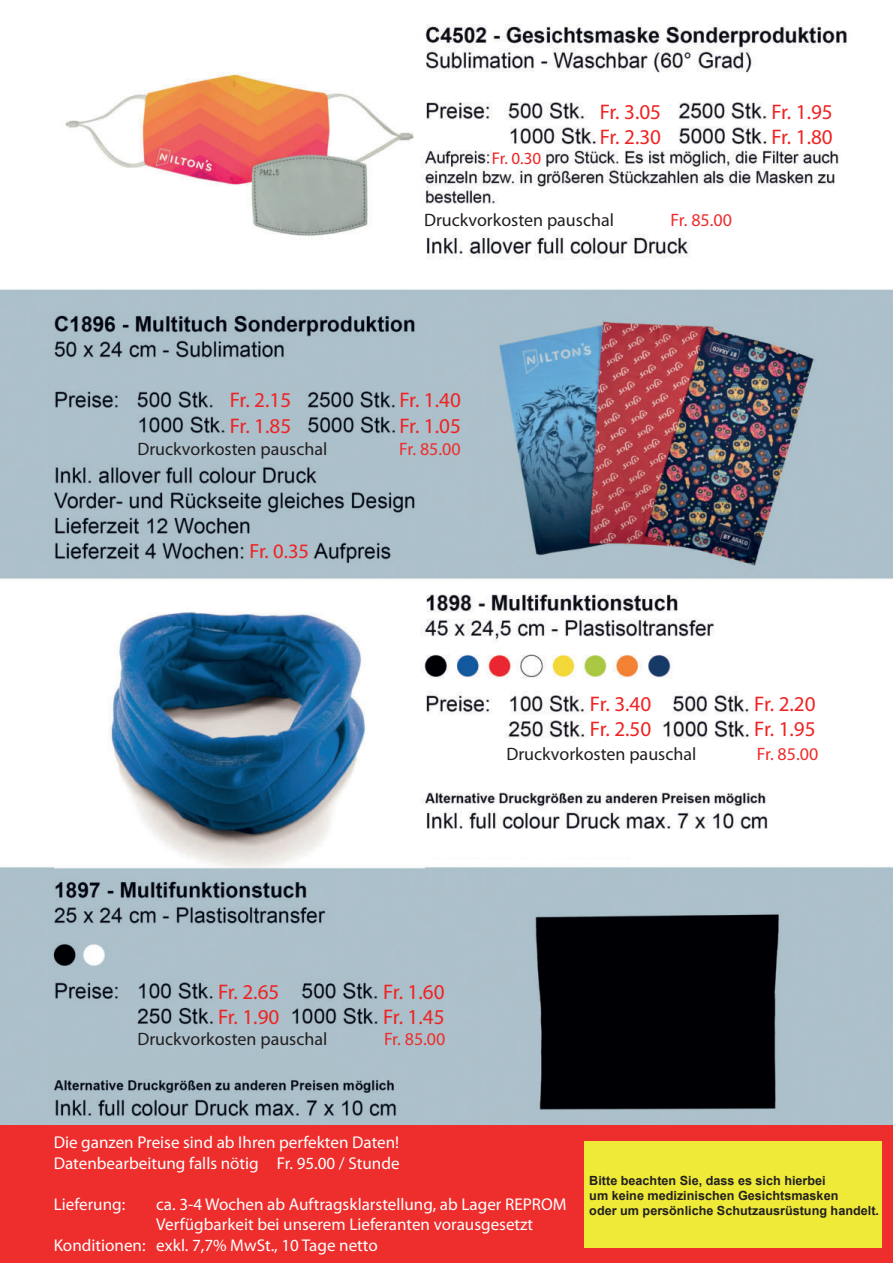
<style>
.page{position:relative;width:893px;height:1263px;background:#fff}
.page>*{position:absolute;margin:0;border:0;box-sizing:border-box;transform-origin:0 0}
.t1{font:21.15px/25.3px "Myriad Pro";letter-spacing:-.015em;color:#ee2323}
.t2{font:20.55px "Myriad Pro";color:#ee2323}
.t3{font:18px "Myriad Pro";color:#231f20}
.t4{font:18px "Myriad Pro";color:#ee2d2d}
.t5{font:17.1px/20.5px "Myriad Pro";color:#fff}
.t6{font:16.95px "Myriad Pro";color:#ee2323}
.t7{font:700 12.6px/15.1px "Arial";color:#231f20}
</style>
<div class="page">
<img style="left:0;top:24px;width:893px;height:1101px">
<div style="left:691px;top:230px;width:151px;height:36px;background:#fff"></div>
<div style="left:390px;top:260px;width:271px;height:22px;background:#fff"></div>
<div style="left:425px;top:833px;width:237px;height:25px;background:#fff"></div>
<div style="left:54px;top:1118px;width:254px;height:34px;background:#acc1cb"></div>
<div style="left:0;top:1125px;width:893px;height:138px;background:#ee2d2d"></div>
<div style="left:584px;top:1142px;width:297px;height:106px;background:#eeea37"></div>
<div style="left:48px;top:1052px;width:293px;height:26px;background:#acc0ca"></div>
<div style="left:405px;top:765px;width:293px;height:26px;background:#fff"></div>
<p class="t6" style="left:492px;top:152px;width:51px">Fr. 0.30</p>
<p class="t1" style="left:600px;top:101px;width:63px">Fr. 3.05<br>Fr. 2.30</p>
<p class="t1" style="left:771px;top:101px;width:63px">Fr. 1.95<br>Fr. 1.80</p>
<p class="t3" style="left:424px;top:213px;width:191px">Druckvorkosten pauschal</p>
<p class="t4" style="left:671px;top:213px;width:63px">Fr. 85.00</p>
<p class="t1" style="left:230px;top:389px;width:63px">Fr. 2.15<br>Fr. 1.85</p>
<p class="t1" style="left:400px;top:389px;width:63px">Fr. 1.40<br>Fr. 1.05</p>
<p class="t3" style="left:137px;top:442px;width:191px">Druckvorkosten pauschal</p>
<p class="t4" style="left:399px;top:442px;width:63px">Fr. 85.00</p>
<p class="t2" style="left:250px;top:543px;width:61px">Fr. 0.35</p>
<p class="t1" style="left:590px;top:693px;width:63px">Fr. 3.40<br>Fr. 2.50</p>
<p class="t1" style="left:754px;top:693px;width:63px">Fr. 2.20<br>Fr. 1.95</p>
<p class="t3" style="left:506px;top:747px;width:191px">Druckvorkosten pauschal</p>
<p class="t4" style="left:757px;top:747px;width:63px">Fr. 85.00</p>
<p class="t1" style="left:218px;top:980px;width:63px">Fr. 2.65<br>Fr. 1.90</p>
<p class="t1" style="left:383px;top:980px;width:63px">Fr. 1.60<br>Fr. 1.45</p>
<p class="t3" style="left:137px;top:1032px;width:191px">Druckvorkosten pauschal</p>
<p class="t4" style="left:384px;top:1032px;width:63px">Fr. 85.00</p>
<p class="t5" style="left:54px;top:1133px;width:347px">Die ganzen Preise sind ab Ihren perfekten Daten!<br>Datenbearbeitung falls nötig Fr. 95.00 / Stunde</p>
<p class="t5" style="left:54px;top:1195px;width:73px">Lieferung:</p>
<p class="t5" style="left:156px;top:1195px;width:412px">ca. 3-4 Wochen ab Auftragsklarstellung, ab Lager REPROM</p>
<p class="t5" style="left:156px;top:1215px;width:378px">Verfügbarkeit bei unserem Lieferanten vorausgesetzt</p>
<p class="t5" style="left:54px;top:1236px;width:326px">Konditionen: exkl. 7,7% MwSt., 10 Tage netto</p>
<p class="t7" style="left:589px;top:1174px;width:291px">Bitte beachten Sie, dass es sich hierbei<br>um keine medizinischen Gesichtsmasken<br>oder um persönliche Schutzausrüstung handelt.</p>
</div>
